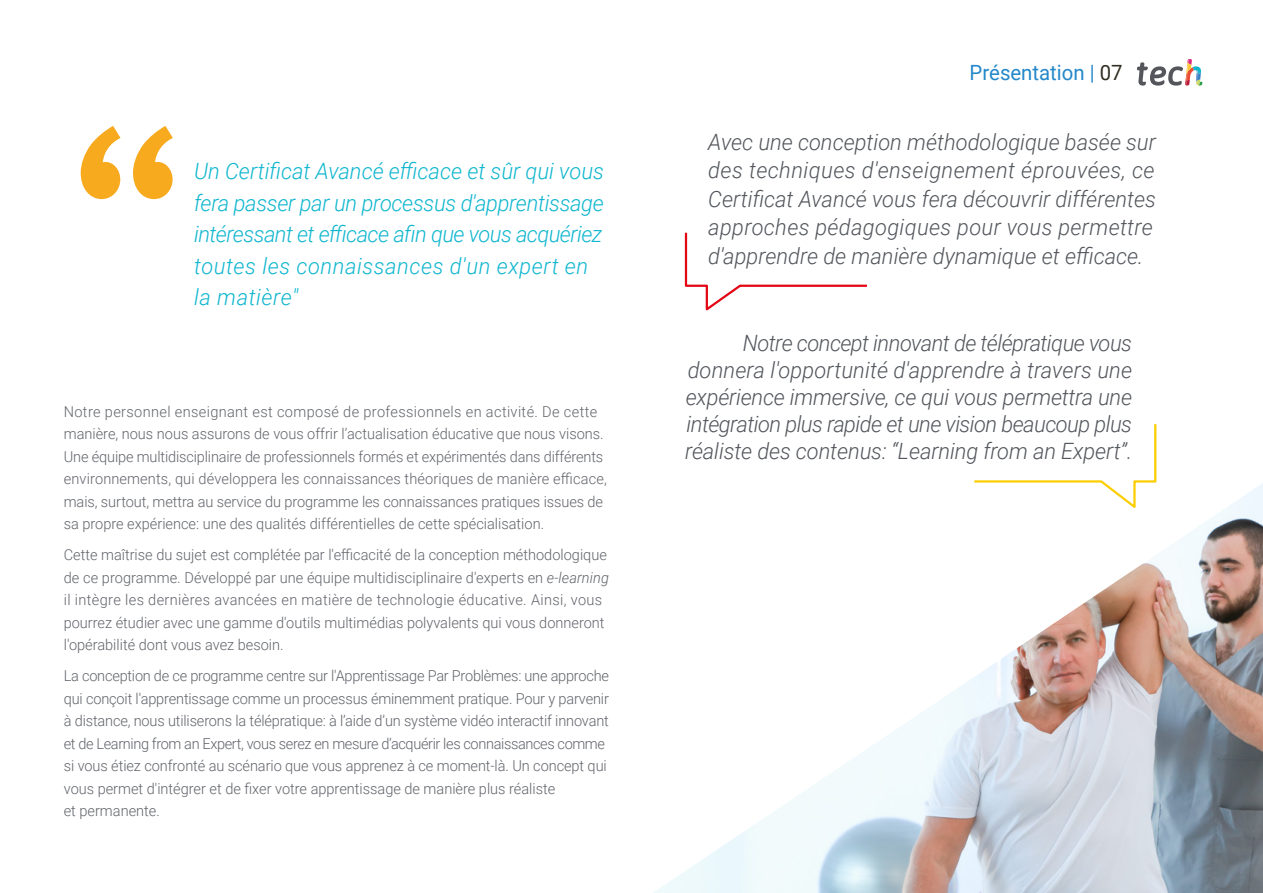
<style>
.page{position:relative;width:1263px;height:893px;background:#fff}
.page>*{position:absolute;margin:0;border:0;box-sizing:border-box;transform-origin:0 0}
.t1{font:italic 300 22.5px/27px "Roboto";color:#52555b;text-align:justify}
.t2{font:italic 300 22.5px/31.5px "Roboto";letter-spacing:-.015em;color:#0fb6cf}
.t3{font:21px "Roboto";color:#2488c9}
.t4{font:300 15px/22.5px "Roboto";color:#61646a}
.s1{font-style:italic}
.s2{color:#312e20}
</style>
<div class="page">
<img style="left:653px;top:483px;width:610px;height:410px">
<svg style="left:1137px;top:59px;width:65px;height:27px"></svg>
<svg style="left:81px;top:126px;width:92px;height:73px"></svg>
<svg style="left:972px;top:424px;width:185px;height:87px"></svg>
<svg style="left:684px;top:232px;width:183px;height:79px"></svg>
<h1 class="t2" style="left:194px;top:155px;width:411px">Un Certificat Avancé efficace et sûr qui vous fera passer par un processus d'apprentissage intéressant et efficace afin que vous acquériez toutes les connaissances d'un expert en la matière"</h1>
<p class="t4" style="left:64px;top:399px;width:544px">Notre personnel enseignant est composé de professionnels en activité. De cette manière, nous nous assurons de vous offrir l’actualisation éducative que nous visons.<br>Une équipe multidisciplinaire de professionnels formés et expérimentés dans différents environnements, qui développera les connaissances théoriques de manière efficace, mais, surtout, mettra au service du programme les connaissances pratiques issues de sa propre expérience: une des qualités différentielles de cette spécialisation.</p>
<p class="t4" style="left:64px;top:543px;width:547px">Cette maîtrise du sujet est complétée par l'efficacité de la conception méthodologique de ce programme. Développé par une équipe multidisciplinaire d'experts en <span class="s1">e-learning </span>il intègre les dernières avancées en matière de technologie éducative. Ainsi, vous pourrez étudier avec une gamme d'outils multimédias polyvalents qui vous donneront l'opérabilité dont vous avez besoin.</p>
<p class="t4" style="left:64px;top:664px;width:547px">La conception de ce programme centre sur l'Apprentissage Par Problèmes: une approche qui conçoit l'apprentissage comme un processus éminemment pratique. Pour y parvenir à distance, nous utiliserons la télépratique: à l’aide d’un système vidéo interactif innovant et de Learning from an Expert, vous serez en mesure d’acquérir les connaissances comme si vous étiez confronté au scénario que vous apprenez à ce moment-là. Un concept qui vous permet d'intégrer et de fixer votre apprentissage de manière plus réaliste<br>et permanente.</p>
<h2 class="t3" style="left:970px;top:57px;width:155px">Présentation | <span class="s2">07</span></h2>
<p class="t1" style="left:708px;top:126px;width:449px;line-height:28.5px;text-align:left">Avec une conception méthodologique basée sur des techniques d'enseignement éprouvées, ce Certificat Avancé vous fera découvrir différentes approches pédagogiques pour vous permettre d'apprendre de manière dynamique et efficace.</p>
<p class="t1" style="left:685px;top:328px;width:448px;text-indent:58px">Notre concept innovant de télépratique vous donnera l'opportunité d'apprendre à travers une expérience immersive, ce qui vous permettra une intégration plus rapide et une vision beaucoup plus réaliste des contenus: “Learning from an Expert”.</p>
</div>
